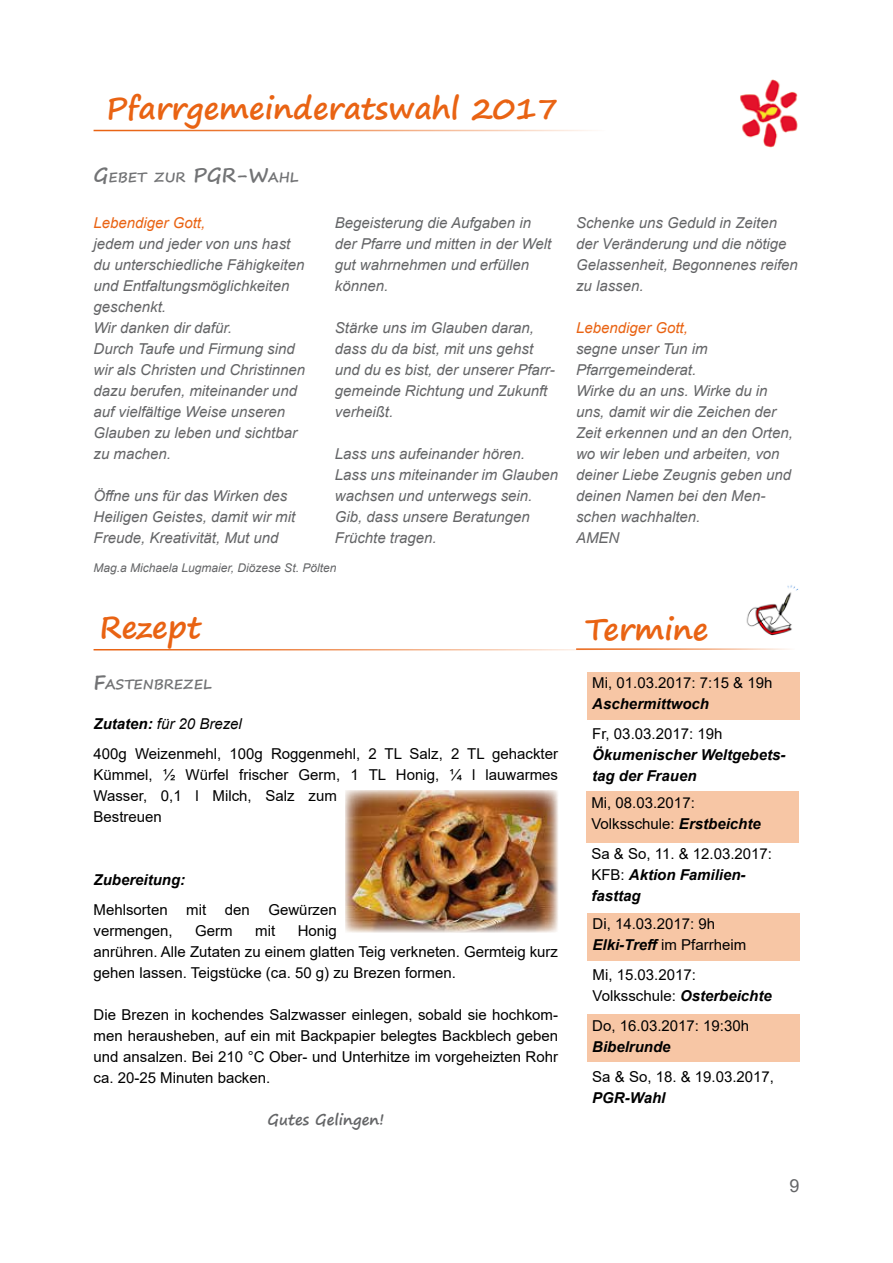
<style>
.page{position:relative;width:893px;height:1263px;background:#fff}
.page>*{position:absolute;margin:0;border:0;box-sizing:border-box;transform-origin:0 0}
.t1{font:700 30px "Segoe Print";color:#e96313}
.t2{font:18px "Arial";color:#646567}
.t3{font:italic 15px/21px "Arial";color:#646567}
.t4{font:15px/21px "Arial";color:#000}
.t5{font:italic 700 15px/21px "Arial";color:#000}
.t6{font:italic 15px "Arial";color:#e96313}
.t7{font:700 15px "Segoe Print";color:#646567}
.t8{font:700 13.65px "Segoe Print";color:#727375}
.t9{font:italic 12px "Arial";color:#646567}
.s1{font-size:19.5px}
.s2{font-weight:700;font-style:italic}
.s3{font-style:italic}
</style>
<div class="page">
<hr style="left:94px;top:130px;width:511px;height:1px;background:#e96313">
<img style="left:740px;top:79px;width:58px;height:69px">
<hr style="left:94px;top:649px;width:511px;height:1px;background:#e96313">
<img style="left:345px;top:790px;width:213px;height:142px">
<hr style="left:576px;top:648px;width:219px;height:2px;background:#e96313">
<img style="left:746px;top:585px;width:53px;height:51px">
<div style="left:587px;top:672px;width:212px;height:48px;background:#f7c6a5"></div>
<div style="left:586px;top:791px;width:212px;height:52px;background:#f7c6a5"></div>
<div style="left:587px;top:913px;width:212px;height:47px;background:#f7c6a5"></div>
<div style="left:587px;top:1014px;width:212px;height:48px;background:#f7c6a5"></div>
<h1 class="t1" style="left:106px;top:81px;width:454px">Pfarrgemeinderatswahl 2017</h1>
<p class="t8" style="left:94px;top:165px;width:206px"><span class="s1">G</span>EBET ZUR <span class="s1">PGR-W</span>AHL</p>
<p class="t6" style="left:94px;top:213px;width:113px">Lebendiger Gott,</p>
<p class="t3" style="left:94px;top:234px;width:213px">jedem und jeder von uns hast du unterschiedliche Fähigkeiten und Entfaltungsmöglichkeiten geschenkt.<br>Wir danken dir dafür.<br>Durch Taufe und Firmung sind wir als Christen und Christinnen dazu berufen, miteinander und auf vielfältige Weise unseren<br>Glauben zu leben und sichtbar zu machen.</p>
<p class="t3" style="left:94px;top:486px;width:203px">Öffne uns für das Wirken des<br>Heiligen Geistes, damit wir mit<br>Freude, Kreativität, Mut und</p>
<p class="t3" style="left:335px;top:213px;width:218px">Begeisterung die Aufgaben in der Pfarre und mitten in der Welt gut wahrnehmen und erfüllen können.</p>
<p class="t3" style="left:335px;top:318px;width:221px">Stärke uns im Glauben daran, dass du da bist, mit uns gehst und du es bist, der unserer Pfarr&shy;gemeinde Richtung und Zukunft verheißt.</p>
<p class="t3" style="left:335px;top:444px;width:225px">Lass uns aufeinander hören.<br>Lass uns miteinander im Glauben wachsen und unterwegs sein.<br>Gib, dass unsere Beratungen<br>Früchte tragen.</p>
<p class="t9" style="left:94px;top:560px;width:244px">Mag.a Michaela Lugmaier, Diözese St. Pölten</p>
<h1 class="t1" style="left:100px;top:600px;width:103px">Rezept</h1>
<p class="t8" style="left:94px;top:671px;width:120px"><span class="s1">F</span>ASTENBREZEL</p>
<p class="t4" style="left:94px;top:708px;width:466px;line-height:30px"><span class="s2">Zutaten:</span> <span class="s3">für 20 Brezel<br></span>400g Weizenmehl, 100g Roggenmehl, 2 TL Salz, 2 TL gehackter</p>
<p class="t4" style="left:94px;top:764px;width:466px">Kümmel, ½ Würfel frischer Germ, 1 TL Honig, ¼ l lauwarmes<br>Wasser, 0,1 l Milch, Salz zum<br>Bestreuen</p>
<p class="t5" style="left:94px;top:869px;width:93px">Zubereitung:</p>
<p class="t4" style="left:94px;top:899px;width:245px">Mehlsorten mit den Gewürzen vermengen,</p>
<p class="t4" style="left:195px;top:920px;width:39px">Germ</p>
<p class="t4" style="left:255px;top:920px;width:21px">mit</p>
<p class="t4" style="left:94px;top:920px;width:466px;text-indent:204px">Honig<br>anrühren. Alle Zutaten zu einem glatten Teig verkneten. Germteig kurz gehen lassen. Teigstücke (ca. 50 g) zu Brezen formen.</p>
<p class="t4" style="left:94px;top:1004px;width:466px;text-align:justify">Die Brezen in kochendes Salzwasser einlegen, sobald sie hochkom&shy;men herausheben, auf ein mit Backpapier belegtes Backblech geben und ansalzen. Bei 210 °C Ober- und Unterhitze im vorgeheizten Rohr ca. 20-25 Minuten backen.</p>
<p class="t7" style="left:267px;top:1106px;width:118px">Gutes Gelingen!</p>
<p class="t3" style="left:576px;top:213px;width:223px">Schenke uns Geduld in Zeiten der Veränderung und die nötige<br>Gelassenheit, Begonnenes reifen zu lassen.</p>
<p class="t6" style="left:576px;top:318px;width:113px">Lebendiger Gott,</p>
<p class="t3" style="left:576px;top:339px;width:218px">segne unser Tun im<br>Pfarrgemeinderat.<br>Wirke du an uns. Wirke du in uns, damit wir die Zeichen der<br>Zeit erkennen und an den Orten, wo wir leben und arbeiten, von deiner Liebe Zeugnis geben und deinen Namen bei den Men&shy;schen wachhalten.<br>AMEN</p>
<h1 class="t1" style="left:585px;top:602px;width:125px">Termine</h1>
<p class="t4" style="left:592px;top:672px;width:182px">Mi, 01.03.2017: 7:15 &amp; 19h</p>
<p class="t5" style="left:592px;top:694px;width:118px">Aschermittwoch</p>
<p class="t4" style="left:592px;top:723px;width:132px">Fr, 03.03.2017: 19h</p>
<p class="t5" style="left:592px;top:745px;width:195px">Ökumenischer Weltgebets&shy;tag der Frauen</p>
<p class="t4" style="left:591px;top:792px;width:171px">Mi, 08.03.2017:<br>Volksschule: <span class="s2">Erstbeichte</span></p>
<p class="t4" style="left:591px;top:843px;width:182px">Sa &amp; So, 11. &amp; 12.03.2017:<br>KFB: <span class="s2">Aktion Familien&shy;fasttag</span></p>
<p class="t4" style="left:592px;top:913px;width:155px">Di, 14.03.2017: 9h<br><span class="s2">Elki-Treff</span> im Pfarrheim</p>
<p class="t4" style="left:592px;top:964px;width:181px">Mi, 15.03.2017:<br>Volksschule: <span class="s2">Osterbeichte</span></p>
<p class="t4" style="left:592px;top:1015px;width:158px">Do, 16.03.2017: 19:30h</p>
<p class="t5" style="left:592px;top:1036px;width:80px">Bibelrunde</p>
<p class="t4" style="left:592px;top:1066px;width:183px">Sa &amp; So, 18. &amp; 19.03.2017,</p>
<p class="t5" style="left:592px;top:1087px;width:75px">PGR-Wahl</p>
<p class="t2" style="left:789px;top:1173px;width:12px">9</p>
</div>
